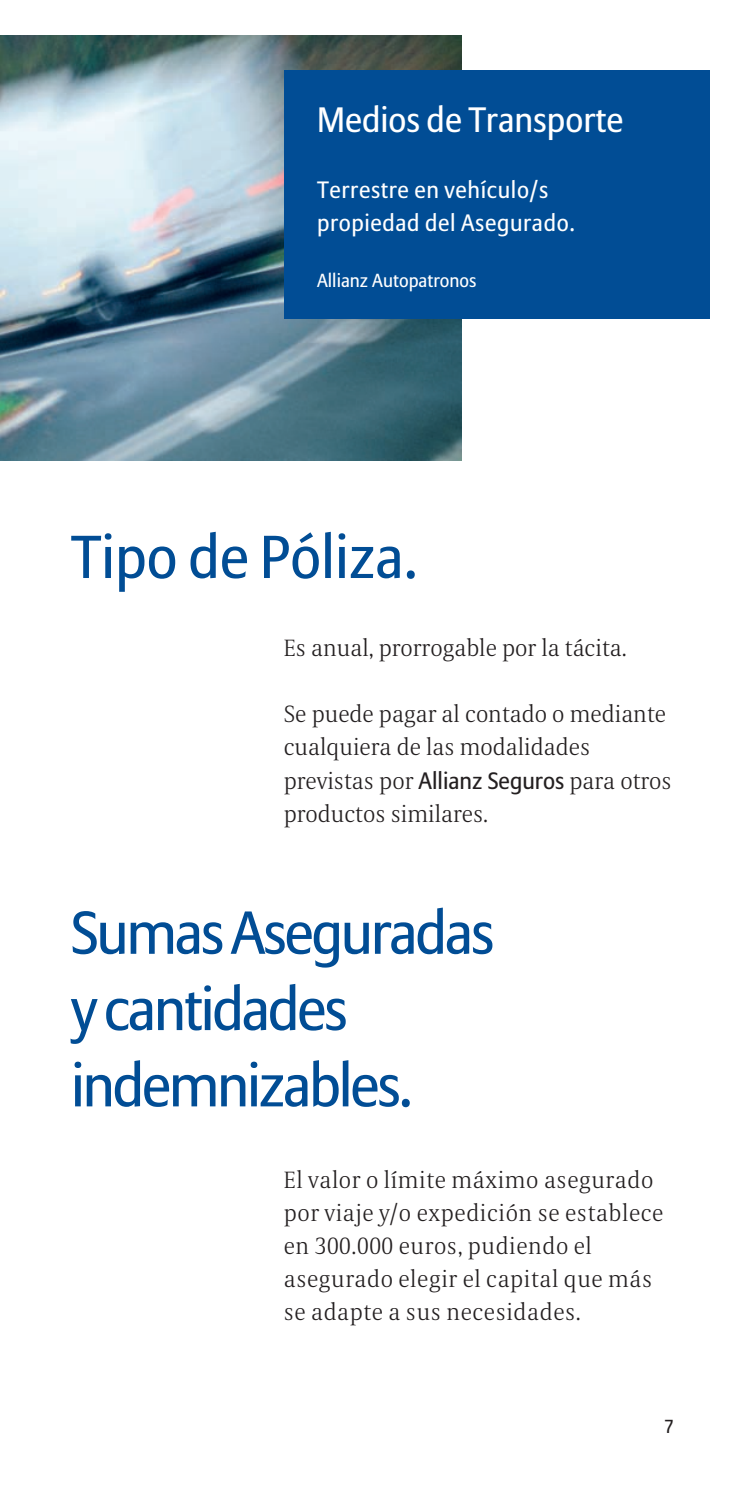
<style>
.page{position:relative;width:745px;height:1489px;background:#fff}
.page>*{position:absolute;margin:0;border:0;box-sizing:border-box;transform-origin:0 0}
.t1{font:60px/76.2px "Allianz Sans";letter-spacing:-.035em;color:#014d95}
.t2{font:60px "Allianz Sans";color:#014d95}
.t3{font:35px "Allianz Sans";color:#fff}
.t4{font:300 23.5px/33px "Allianz Serif";color:#231f20}
.t5{font:300 23.5px/33px "Allianz Serif";letter-spacing:.025em;color:#231f20}
.t6{font:23.5px/33px "Allianz Sans";letter-spacing:.025em;color:#fff}
.t7{font:18.75px "Allianz Sans";color:#fff}
.t8{font:18.75px "Allianz Sans";color:#231f20}
.s1{font-family:"Allianz Sans";font-weight:400}
</style>
<div class="page">
<img style="left:0;top:35px;width:461px;height:426px">
<div style="left:283px;top:71px;width:426px;height:248px;background:#014d95"></div>
<h2 class="t3" style="left:317px;top:99px;width:307px">Medios de Transporte</h2>
<p class="t6" style="left:317px;top:173px;width:259px">Terrestre en vehículo/s propiedad del Asegurado.</p>
<p class="t7" style="left:317px;top:269px;width:161px">Allianz Autopatronos</p>
<h1 class="t2" style="left:71px;top:522px;width:348px">Tipo de Póliza.</h1>
<p class="t4" style="left:283px;top:631px;width:344px">Es anual, prorrogable por la tácita.</p>
<p class="t4" style="left:283px;top:697px;width:389px">Se puede pagar al contado o mediante cualquiera de las modalidades previstas por <span class="s1">Allianz Seguros</span> para otros productos similares.</p>
<h1 class="t1" style="left:71px;top:894px;width:424px">SumasAseguradas ycantidades indemnizables.</h1>
<p class="t5" style="left:283px;top:1163px;width:381px">El valor o límite máximo asegurado por viaje y/o expedición se establece en 300.000 euros, pudiendo el asegurado elegir el capital que más se adapte a sus necesidades.</p>
<p class="t8" style="left:663px;top:1414px;width:11px">7</p>
</div>
